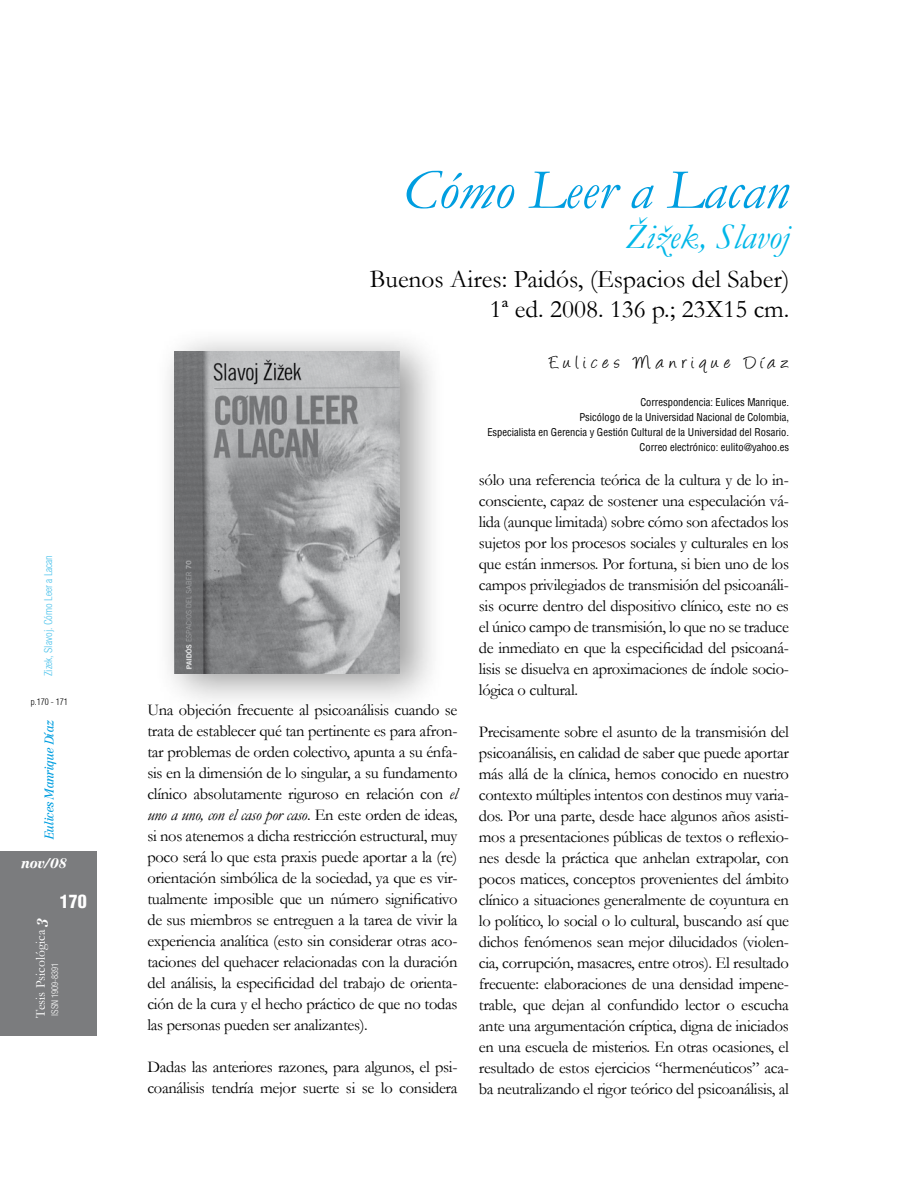
<style>
.page{position:relative;width:918px;height:1188px;background:#fff}
.page>*{position:absolute;margin:0;border:0;box-sizing:border-box;transform-origin:0 0}
.t1{font:italic 57px "Garamond";color:#009ee0}
.t2{font:italic 36px "Garamond";color:#00b7e8}
.t3{font:25.5px/30.6px "Garamond";color:#000;text-align:right}
.t4{font:21px "Angelina";letter-spacing:.23em;color:#000}
.t5{font:900 condensed 18px "Helvetica";color:#fff}
.t6{font:16.5px/21px "Garamond";letter-spacing:-.02em;color:#000;text-align:justify}
.t7{font:13.5px "Garamond";color:#fff}
.t8{font:13.5px "Century Reprise Black SSK Italic";color:#fff}
.t9{font:12px "Century Reprise OSSSK Italic";color:#009ee0}
.t10{font:condensed 10.5px/15px "Helvetica";color:#000;text-align:right}
.t11{font:300 condensed 10.5px "Helvetica";color:#45c0eb}
.t12{font:300 condensed 9px "Helvetica";color:#fff}
.t13{font:300 condensed 9px "Helvetica";color:#000}
.s1{font-family:"Century Reprise OSSSK Bold";font-size:15px}
.s2{font-style:italic}
</style>
<div class="page">
<div style="left:0;top:852px;width:97px;height:184px;background:#7b7c7e"></div>
<div style="left:151px;top:324px;width:293px;height:388px;background:#000;opacity:.4"></div>
<img style="left:174px;top:352px;width:226px;height:322px">
<p class="t11" style="left:42px;top:676px;width:123px;rotate:-90deg">Zizek, Slavoj. Cómo Leer a Lacan</p>
<p class="t13" style="left:31px;top:697px;width:38px">p.170 - 171</p>
<p class="t9" style="left:42px;top:839px;width:121px;rotate:-90deg">Eulices Manrique Díaz</p>
<p class="t8" style="left:21px;top:855px;width:47px">nov/08</p>
<p class="t5" style="left:60px;top:890px;width:28px">170</p>
<p class="t7" style="left:32px;top:1018px;width:101px;rotate:-90deg">Tesis Psicológica <span class="s1">3</span></p>
<p class="t12" style="left:49px;top:1016px;width:54px;rotate:-90deg">ISSN 1909-8391</p>
<h1 class="t1" style="left:403px;top:156px;width:388px">Cómo Leer a Lacan</h1>
<h2 class="t2" style="left:624px;top:215px;width:166px">Žižek, Slavoj</h2>
<h3 class="t3" style="left:370px;top:263px;width:421px">Buenos Aires: Paidós, (Espacios del Saber)<br>1ª ed. 2008. 136 p.; 23X15 cm.</h3>
<p class="t6" style="left:147px;top:699px;width:312px">Una objeción frecuente al psicoanálisis cuando se trata de establecer qué tan pertinente es para afron&shy;tar problemas de orden colectivo, apunta a su énfa&shy;sis en la dimensión de lo singular, a su fundamento clínico absolutamente riguroso en relación con <span class="s2">el uno a uno, con el caso por caso</span>. En este orden de ideas, si nos atenemos a dicha restricción estructural, muy poco será lo que esta praxis puede aportar a la (re) orientación simbólica de la sociedad, ya que es vir&shy;tualmente imposible que un número significativo de sus miembros se entreguen a la tarea de vivir la experiencia analítica (esto sin considerar otras aco&shy;taciones del quehacer relacionadas con la duración del análisis, la especificidad del trabajo de orienta&shy;ción de la cura y el hecho práctico de que no todas las personas pueden ser analizantes).</p>
<p class="t6" style="left:147px;top:1056px;width:312px">Dadas las anteriores razones, para algunos, el psi&shy;coanálisis tendría mejor suerte si se lo considera</p>
<p class="t4" style="left:549px;top:353px;width:241px">Eulices Manrique Díaz</p>
<p class="t10" style="left:487px;top:395px;width:303px">Correspondencia: Eulices Manrique.<br>Psicólogo de la Universidad Nacional de Colombia,<br>Especialista en Gerencia y Gestión Cultural de la Universidad del Rosario.<br>Correo electrónico: eulito@yahoo.es</p>
<p class="t6" style="left:479px;top:469px;width:312px">sólo una referencia teórica de la cultura y de lo in&shy;consciente, capaz de sostener una especulación vá&shy;lida (aunque limitada) sobre cómo son afectados los sujetos por los procesos sociales y culturales en los que están inmersos. Por fortuna, si bien uno de los campos privilegiados de transmisión del psicoanáli&shy;sis ocurre dentro del dispositivo clínico, este no es el único campo de transmisión, lo que no se traduce de inmediato en que la especificidad del psicoaná&shy;lisis se disuelva en aproximaciones de índole socio&shy;lógica o cultural.</p>
<p class="t6" style="left:479px;top:721px;width:312px">Precisamente sobre el asunto de la transmisión del psicoanálisis, en calidad de saber que puede aportar más allá de la clínica, hemos conocido en nuestro contexto múltiples intentos con destinos muy varia&shy;dos. Por una parte, desde hace algunos años asisti&shy;mos a presentaciones públicas de textos o reflexio&shy;nes desde la práctica que anhelan extrapolar, con pocos matices, conceptos provenientes del ámbito clínico a situaciones generalmente de coyuntura en lo político, lo social o lo cultural, buscando así que dichos fenómenos sean mejor dilucidados (violen&shy;cia, corrupción, masacres, entre otros). El resultado frecuente: elaboraciones de una densidad impene&shy;trable, que dejan al confundido lector o escucha ante una argumentación críptica, digna de iniciados en una escuela de misterios. En otras ocasiones, el resultado de estos ejercicios “hermenéuticos” aca&shy;ba neutralizando el rigor teórico del psicoanálisis, al</p>
</div>
